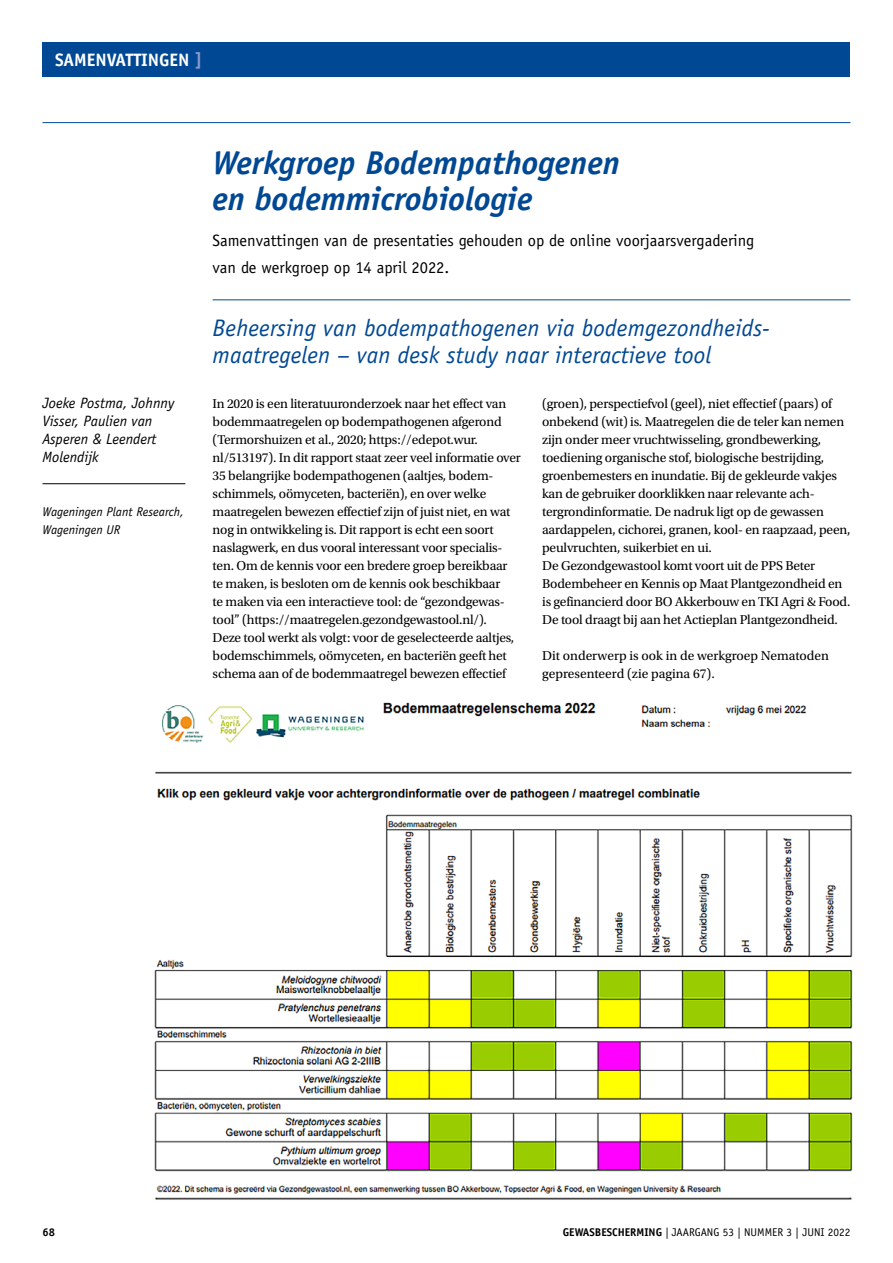
<style>
.page{position:relative;width:893px;height:1263px;background:#fff}
.page>*{position:absolute;margin:0;border:0;box-sizing:border-box;transform-origin:0 0}
.t1{font:italic 700 33px/36px "Officina Sans Std";color:#004893}
.t2{font:italic 24px/27px "Officina Sans Std";letter-spacing:.005em;color:#004893}
.t3{font:700 18px "Officina Sans Std";color:#fff}
.t4{font:16.5px/27px "Officina Sans Std";color:#000}
.t5{font:italic 15px/18px "Officina Sans Std";color:#000}
.t6{font:13.5px/18px "Utopia Std";letter-spacing:-.015em;color:#000}
.t7{font:italic 12.75px/18px "Officina Sans Std";color:#000}
.t8{font:11.25px "Officina Sans Std";color:#000}
.t9{font:700 11.25px "Officina Sans Std";color:#000}
.s1{color:#8898c9}
.s2{font-weight:700}
</style>
<div class="page">
<div style="left:43px;top:43px;width:807px;height:34px;background:#004893"></div>
<hr style="left:43px;top:122px;width:807px;height:1px;background:#004893">
<hr style="left:43px;top:483px;width:142px;height:1px;background:#000">
<hr style="left:213px;top:299px;width:637px;height:1px;background:#004893">
<img style="left:154px;top:702px;width:699px;height:498px">
<h3 class="t3" style="left:55px;top:49px;width:149px">SAMENVATTINGEN <span class="s1">]</span></h3>
<p class="t5" style="left:43px;top:394px;width:133px">Joeke Postma, Johnny<br>Visser, Paulien van<br>Asperen &amp; Leendert<br>Molendijk</p>
<p class="t7" style="left:43px;top:503px;width:143px">Wageningen Plant Research,<br>Wageningen UR</p>
<h1 class="t1" style="left:213px;top:145px;width:409px">Werkgroep Bodempathogenen en bodemmicrobiologie</h1>
<p class="t4" style="left:213px;top:227px;width:543px">Samenvattingen van de presentaties gehouden op de online voorjaarsvergadering van de werkgroep op 14 april 2022.</p>
<h2 class="t2" style="left:213px;top:315px;width:558px">Beheersing van bodempathogenen via bodemgezondheids&shy;maatregelen – van desk study naar interactieve tool</h2>
<p class="t6" style="left:213px;top:395px;width:310px">In 2020 is een literatuuronderzoek naar het effect van bodemmaatregelen op bodempathogenen afgerond (Termorshuizen et al., 2020; https://edepot.wur. nl/513197). In dit rapport staat zeer veel informatie over 35 belangrijke bodempathogenen (aaltjes, bodem&shy;schimmels, oömyceten, bacteriën), en over welke maatregelen bewezen effectief zijn of juist niet, en wat nog in ontwikkeling is. Dit rapport is echt een soort naslagwerk, en dus vooral interessant voor specialis&shy;ten. Om de kennis voor een bredere groep bereikbaar te maken, is besloten om de kennis ook beschikbaar<br>te maken via een interactieve tool: de “gezondgewas&shy;tool” (https://maatregelen.gezondgewastool.nl/).<br>Deze tool werkt als volgt: voor de geselecteerde aaltjes, bodemschimmels, oömyceten, en bacteriën geeft het schema aan of de bodemmaatregel bewezen effectief</p>
<p class="t6" style="left:542px;top:395px;width:310px">(groen), perspectiefvol (geel), niet effectief (paars) of onbekend (wit) is. Maatregelen die de teler kan nemen zijn onder meer vruchtwisseling, grondbewerking, toediening organische stof, biologische bestrijding, groenbemesters en inundatie. Bij de gekleurde vakjes kan de gebruiker doorklikken naar relevante ach&shy;tergrondinformatie. De nadruk ligt op de gewassen aardappelen, cichorei, granen, kool- en raapzaad, peen, peulvruchten, suikerbiet en ui.<br>De Gezondgewastool komt voort uit de PPS Beter Bodembeheer en Kennis op Maat Plantgezondheid en is gefinancierd door BO Akkerbouw en TKI Agri &amp; Food.<br>De tool draagt bij aan het Actieplan Plantgezondheid.</p>
<p class="t6" style="left:542px;top:647px;width:288px">Dit onderwerp is ook in de werkgroep Nematoden gepresenteerd (zie pagina 67).</p>
<p class="t9" style="left:43px;top:1225px;width:14px">68</p>
<p class="t8" style="left:563px;top:1226px;width:289px"><span class="s2">GEWASBESCHERMING</span> | JAARGANG 53 | NUMMER 3 | JUNI 2022</p>
</div>
